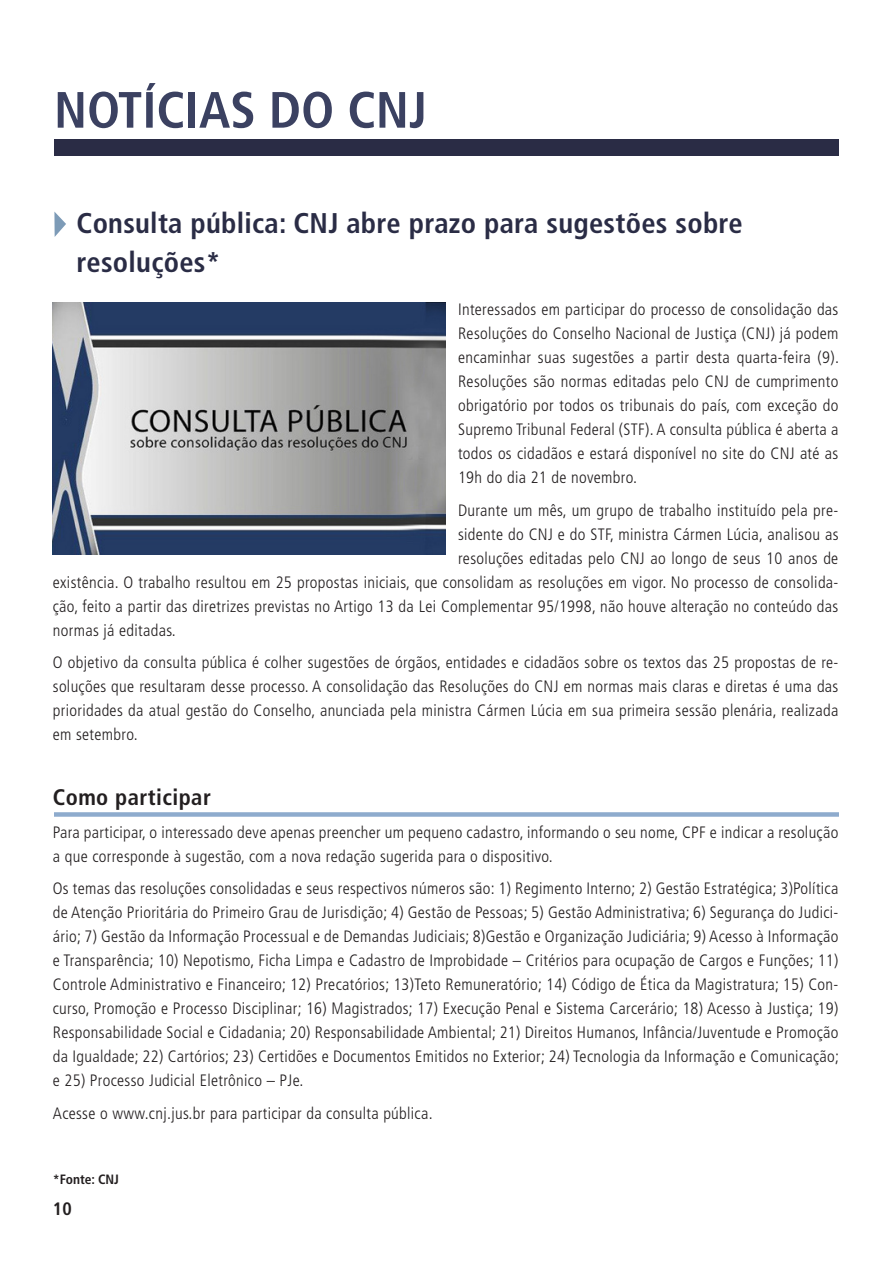
<style>
.page{position:relative;width:893px;height:1263px;background:#fff}
.page>*{position:absolute;margin:0;border:0;box-sizing:border-box;transform-origin:0 0}
.t1{font:condensed 51px "Frutiger 67 Bold";color:#3b4161}
.t2{font:condensed 28.5px/39px "Frutiger 67 Bold";letter-spacing:.01em;color:#2a2c45}
.texto_padrão{font:condensed 22.5px "Frutiger 67 Bold";letter-spacing:.02em;color:#231f20}
.t3{font:condensed 18px "Frutiger 67 Bold";color:#231f20}
.texto_padrão-2{font:condensed 16.5px/24px "Frutiger 47 Light";letter-spacing:.02em;color:#231f20;text-align:justify}
.texto_padrão-3{font:condensed 13.5px "Frutiger 67 Bold";color:#231f20}
</style>
<div class="page">
<div style="left:54px;top:139px;width:785px;height:17px;background:#2a2c45"></div>
<svg style="left:54px;top:212px;width:12px;height:25px"></svg>
<img style="left:53px;top:303px;width:392px;height:252px">
<div style="left:54px;top:812px;width:785px;height:5px;background:#8eabcd"></div>
<p class="t1" style="left:54px;top:80px;width:374px">NOTÍCIAS DO CNJ</p>
<p class="t2" style="left:77px;top:204px;width:668px">Consulta pública: CNJ abre prazo para sugestões sobre resoluções*</p>
<p class="texto_padrão-2" style="left:458px;top:298px;width:382px">Interessados em participar do processo de consolidação das Resoluções do Conselho Nacional de Justiça (CNJ) já podem encaminhar suas sugestões a partir desta quarta-feira (9).<br>Resoluções são normas editadas pelo CNJ de cumprimento obrigatório por todos os tribunais do país, com exceção do Supremo Tribunal Federal (STF). A consulta pública é aberta a todos os cidadãos e estará disponível no site do CNJ até as 19h do dia 21 de novembro.</p>
<p class="texto_padrão-2" style="left:458px;top:498px;width:382px">Durante um mês, um grupo de trabalho instituído pela pre-</p>
<p class="texto_padrão-2" style="left:458px;top:522px;width:382px">sidente do CNJ e do STF, ministra Cármen Lúcia, analisou as</p>
<p class="texto_padrão-2" style="left:458px;top:546px;width:382px">resoluções editadas pelo CNJ ao longo de seus 10 anos de</p>
<p class="texto_padrão-2" style="left:53px;top:570px;width:787px">existência. O trabalho resultou em 25 propostas iniciais, que consolidam as resoluções em vigor. No processo de consolida-</p>
<p class="texto_padrão-2" style="left:53px;top:594px;width:787px">ção, feito a partir das diretrizes previstas no Artigo 13 da Lei Complementar 95/1998, não houve alteração no conteúdo das</p>
<p class="texto_padrão-2" style="left:53px;top:618px;width:124px">normas já editadas.</p>
<p class="texto_padrão-2" style="left:53px;top:651px;width:787px">O objetivo da consulta pública é colher sugestões de órgãos, entidades e cidadãos sobre os textos das 25 propostas de re&shy;soluções que resultaram desse processo. A consolidação das Resoluções do CNJ em normas mais claras e diretas é uma das prioridades da atual gestão do Conselho, anunciada pela ministra Cármen Lúcia em sua primeira sessão plenária, realizada em setembro.</p>
<p class="texto_padrão" style="left:53px;top:784px;width:160px">Como participar</p>
<p class="texto_padrão-2" style="left:53px;top:820px;width:787px">Para participar, o interessado deve apenas preencher um pequeno cadastro, informando o seu nome, CPF e indicar a resolução a que corresponde à sugestão, com a nova redação sugerida para o dispositivo.</p>
<p class="texto_padrão-2" style="left:53px;top:877px;width:788px">Os temas das resoluções consolidadas e seus respectivos números são: 1) Regimento Interno; 2) Gestão Estratégica; 3)Política de Atenção Prioritária do Primeiro Grau de Jurisdição; 4) Gestão de Pessoas; 5) Gestão Administrativa; 6) Segurança do Judici&shy;ário; 7) Gestão da Informação Processual e de Demandas Judiciais; 8)Gestão e Organização Judiciária; 9) Acesso à Informação e Transparência; 10) Nepotismo, Ficha Limpa e Cadastro de Improbidade – Critérios para ocupação de Cargos e Funções; 11)<br>Controle Administrativo e Financeiro; 12) Precatórios; 13)Teto Remuneratório; 14) Código de Ética da Magistratura; 15) Con&shy;curso, Promoção e Processo Disciplinar; 16) Magistrados; 17) Execução Penal e Sistema Carcerário; 18) Acesso à Justiça; 19)<br>Responsabilidade Social e Cidadania; 20) Responsabilidade Ambiental; 21) Direitos Humanos, Infância/Juventude e Promoção da Igualdade; 22) Cartórios; 23) Certidões e Documentos Emitidos no Exterior; 24) Tecnologia da Informação e Comunicação; e 25) Processo Judicial Eletrônico – PJe.</p>
<p class="texto_padrão-2" style="left:53px;top:1101px;width:381px">Acesse o www.cnj.jus.br para participar da consulta pública.</p>
<p class="texto_padrão-3" style="left:53px;top:1171px;width:68px">*Fonte: CNJ</p>
<p class="t3" style="left:53px;top:1198px;width:20px">10</p>
</div>
